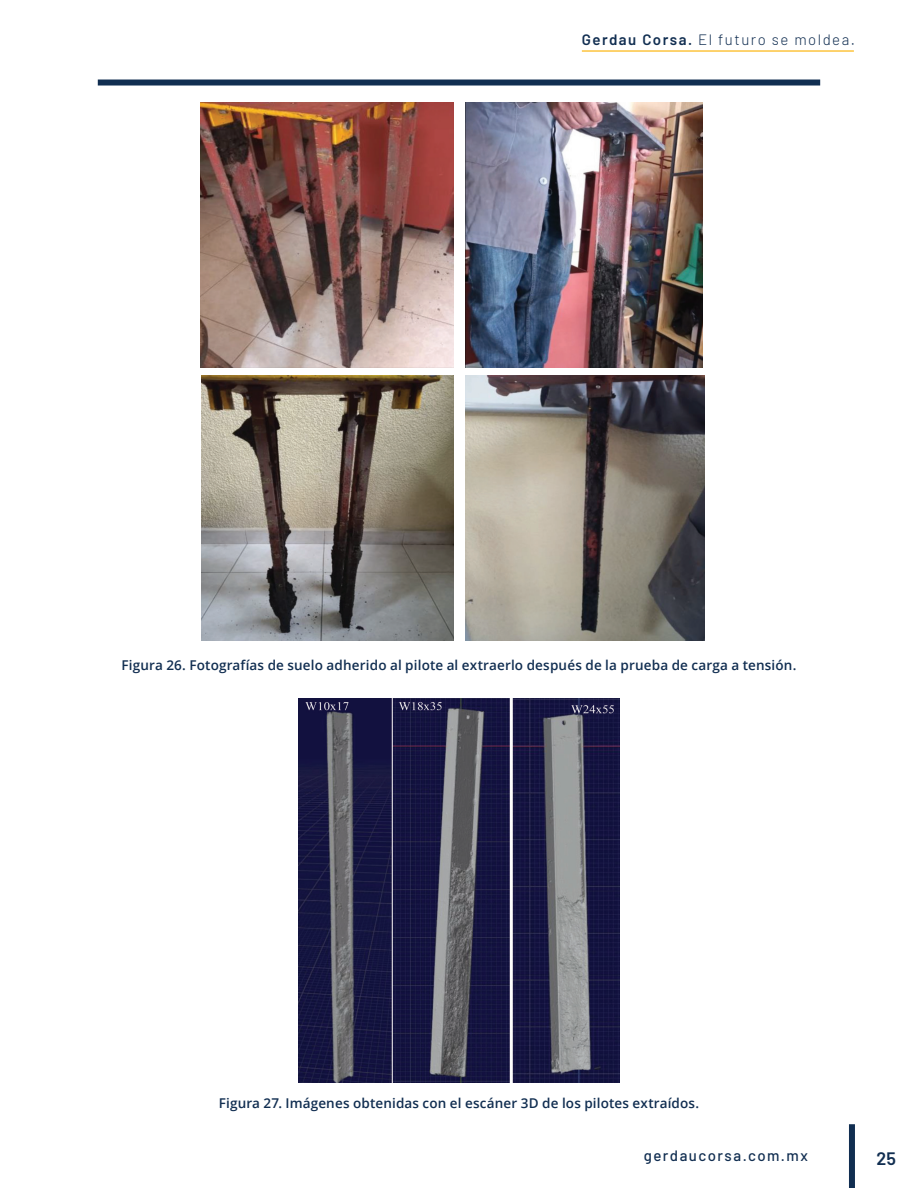
<style>
.page{position:relative;width:918px;height:1188px;background:#fff}
.page>*{position:absolute;margin:0;border:0;box-sizing:border-box;transform-origin:0 0}
.t1{font:600 18px "Barlow";color:#112e51}
.t2{font:300 15px "Barlow";letter-spacing:.1em;color:#112e51}
.t3{font:500 15px "Barlow";letter-spacing:.1em;color:#112e51}
.t4{font:600 13.5px "Open Sans";letter-spacing:.01em;color:#112e51}
.s1{font-weight:600}
</style>
<div class="page">
<div style="left:98px;top:80px;width:722px;height:6px;background:#112e51"></div>
<div style="left:849px;top:1124px;width:6px;height:64px;background:#112e51"></div>
<hr style="left:582px;top:50px;width:272px;height:2px;background:#fdc43e">
<img style="left:201px;top:102px;width:252px;height:265px">
<img style="left:201px;top:376px;width:252px;height:265px">
<img style="left:466px;top:102px;width:237px;height:265px">
<img style="left:466px;top:376px;width:238px;height:265px">
<img style="left:298px;top:698px;width:322px;height:385px">
<p class="t2" style="left:582px;top:29px;width:275px"><span class="s1">Gerdau Corsa.</span> El futuro se moldea.</p>
<p class="t4" style="left:122px;top:656px;width:676px">Figura 26. Fotografías de suelo adherido al pilote al extraerlo después de la prueba de carga a tensión.</p>
<p class="t4" style="left:219px;top:1094px;width:482px">Figura 27. Imágenes obtenidas con el escáner 3D de los pilotes extraídos.</p>
<p class="t3" style="left:644px;top:1145px;width:166px">gerdaucorsa.com.mx</p>
<h1 class="t1" style="left:877px;top:1145px;width:21px">25</h1>
</div>
